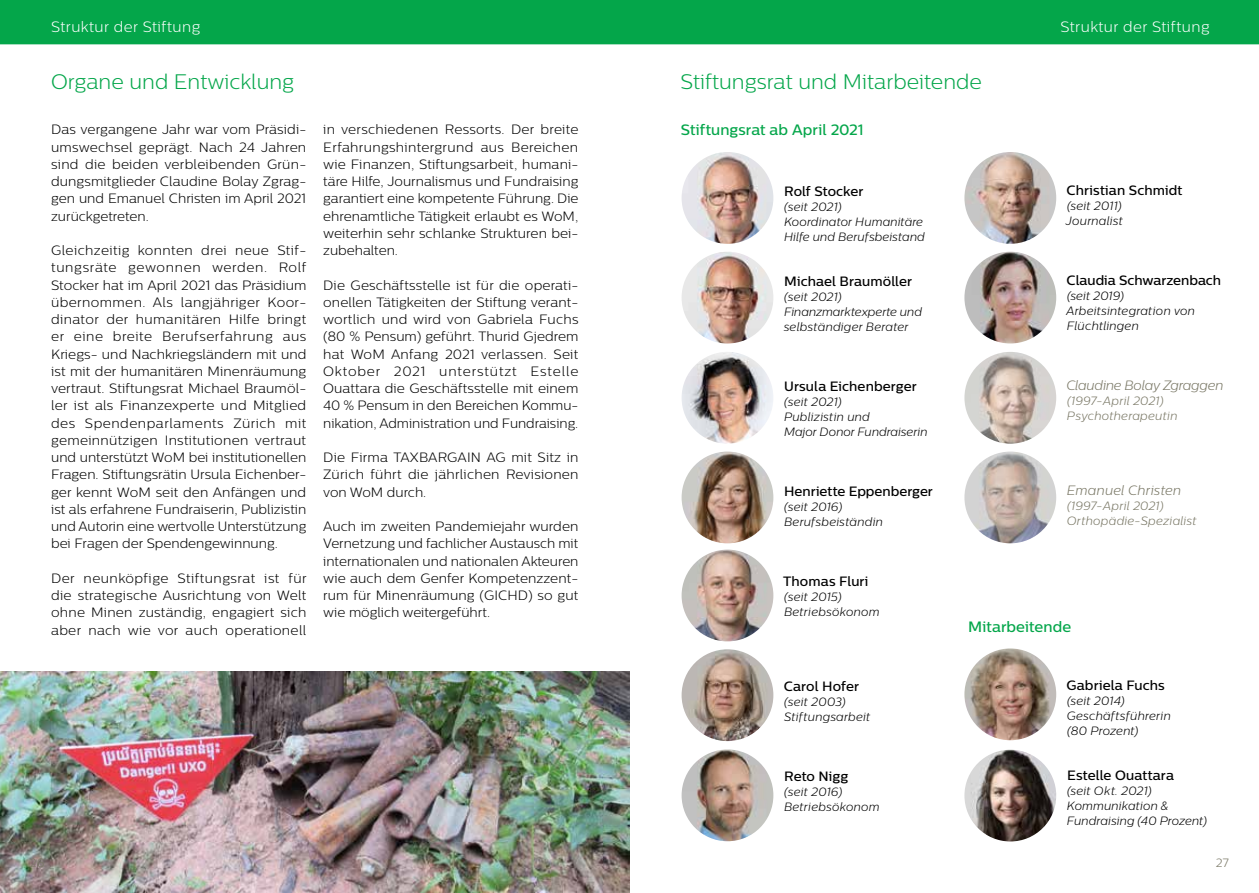
<style>
.page{position:relative;width:1259px;height:893px;background:#fff}
.page>*{position:absolute;margin:0;border:0;box-sizing:border-box;transform-origin:0 0}
.t1{font:300 21px "Centrale Sans";color:#04a64a}
.t2{font:300 15px "Centrale Sans";letter-spacing:.03em;color:#fff}
.t3{font:500 15px "Centrale Sans";letter-spacing:.005em;color:#04a64a}
.t4{font:300 13.5px/17.2px "Centrale Sans";color:#000;text-align:justify}
.t5{font:500 13.5px "Centrale Sans";letter-spacing:.005em;color:#000}
.t6{font:italic 300 13.5px "Centrale Sans";letter-spacing:-.015em;color:#797765}
.t7{font:italic 300 13.5px "Centrale Sans";letter-spacing:.015em;color:#797765}
.t8{font:italic 300 12px/15px "Centrale Sans";letter-spacing:.01em;color:#000}
.t9{font:italic 300 12px/15px "Centrale Sans";letter-spacing:.015em;color:#797765}
.t10{font:300 12px "Centrale Sans";color:#797765}
</style>
<div class="page">
<img style="left:0;top:671px;width:629px;height:222px">
<img style="left:681px;top:152px;width:92px;height:92px;border-radius:46px">
<img style="left:964px;top:152px;width:92px;height:92px;border-radius:46px">
<img style="left:681px;top:550px;width:92px;height:91px;border-radius:46px">
<img style="left:681px;top:352px;width:92px;height:92px;border-radius:46px">
<img style="left:964px;top:352px;width:92px;height:92px;border-radius:46px">
<img style="left:681px;top:749px;width:92px;height:92px;border-radius:46px">
<img style="left:964px;top:750px;width:92px;height:91px;border-radius:46px">
<img style="left:681px;top:252px;width:92px;height:91px;border-radius:46px">
<img style="left:964px;top:252px;width:92px;height:91px;border-radius:46px">
<img style="left:681px;top:649px;width:92px;height:92px;border-radius:46px">
<img style="left:964px;top:648px;width:92px;height:92px;border-radius:46px">
<img style="left:681px;top:452px;width:92px;height:91px;border-radius:46px">
<img style="left:964px;top:452px;width:92px;height:91px;border-radius:46px">
<div style="left:0;top:0;width:1259px;height:45px;background:#04a64a"></div>
<p class="t2" style="left:51px;top:19px;width:151px">Struktur der Stiftung</p>
<p class="t2" style="left:1060px;top:19px;width:151px">Struktur der Stiftung</p>
<h1 class="t1" style="left:51px;top:70px;width:245px">Organe und Entwicklung</h1>
<p class="t4" style="left:51px;top:121px;width:257px">Das vergangene Jahr war vom Präsidi&shy;umswechsel geprägt. Nach 24 Jahren sind die beiden verbleibenden Grün&shy;dungsmitglieder Claudine Bolay Zgrag&shy;gen und Emanuel Christen im April 2021 zurückgetreten.</p>
<p class="t4" style="left:51px;top:242px;width:257px">Gleichzeitig konnten drei neue Stif&shy;tungsräte gewonnen werden. Rolf Stocker hat im April 2021 das Präsidium übernommen. Als langjähriger Koor&shy;dinator der humanitären Hilfe bringt er eine breite Berufserfahrung aus Kriegs- und Nachkriegsländern mit und ist mit der humanitären Minenräumung vertraut. Stiftungsrat Michael Braumöl&shy;ler ist als Finanzexperte und Mitglied des Spendenparlaments Zürich mit gemeinnützigen Institutionen vertraut und unterstützt WoM bei institutionellen Fragen. Stiftungsrätin Ursula Eichenber&shy;ger kennt WoM seit den Anfängen und ist als erfahrene Fundraiserin, Publizistin und Autorin eine wertvolle Unterstützung bei Fragen der Spendengewinnung.</p>
<p class="t4" style="left:51px;top:569px;width:257px">Der neunköpfige Stiftungsrat ist für die strategische Ausrichtung von Welt ohne Minen zuständig, engagiert sich aber nach wie vor auch operationell</p>
<p class="t4" style="left:323px;top:121px;width:257px">in verschiedenen Ressorts. Der breite Erfahrungshintergrund aus Bereichen wie Finanzen, Stiftungsarbeit, humani&shy;täre Hilfe, Journalismus und Fundraising garantiert eine kompetente Führung. Die ehrenamtliche Tätigkeit erlaubt es WoM, weiterhin sehr schlanke Strukturen bei&shy;zubehalten.</p>
<p class="t4" style="left:323px;top:276px;width:257px">Die Geschäftsstelle ist für die operati&shy;onellen Tätigkeiten der Stiftung verant&shy;wortlich und wird von Gabriela Fuchs (80 % Pensum) geführt. Thurid Gjedrem hat WoM Anfang 2021 verlassen. Seit Oktober 2021 unterstützt Estelle Ouattara die Geschäftsstelle mit einem 40 % Pensum in den Bereichen Kommu&shy;nikation, Administration und Fundraising.</p>
<p class="t4" style="left:323px;top:449px;width:257px">Die Firma TAXBARGAIN AG mit Sitz in Zürich führt die jährlichen Revisionen von WoM durch.</p>
<p class="t4" style="left:323px;top:518px;width:257px">Auch im zweiten Pandemiejahr wurden Vernetzung und fachlicher Austausch mit internationalen und nationalen Akteuren wie auch dem Genfer Kompetenzzent&shy;rum für Minenräumung (GICHD) so gut wie möglich weitergeführt.</p>
<h1 class="t1" style="left:680px;top:70px;width:303px">Stiftungsrat und Mitarbeitende</h1>
<p class="t3" style="left:681px;top:121px;width:184px">Stiftungsrat ab April 2021</p>
<p class="t5" style="left:784px;top:183px;width:81px">Rolf Stocker</p>
<p class="t8" style="left:784px;top:199px;width:142px">(seit 2021)<br>Koordinator Humanitäre<br>Hilfe und Berufsbeistand</p>
<p class="t5" style="left:784px;top:273px;width:129px">Michael Braumöller</p>
<p class="t8" style="left:783px;top:289px;width:140px">(seit 2021)<br>Finanzmarktexperte und selbständiger Berater</p>
<p class="t5" style="left:784px;top:378px;width:134px">Ursula Eichenberger</p>
<p class="t8" style="left:784px;top:394px;width:145px">(seit 2021)<br>Publizistin und<br>Major Donor Fundraiserin</p>
<p class="t5" style="left:784px;top:483px;width:150px">Henriette Eppenberger</p>
<p class="t8" style="left:784px;top:499px;width:100px">(seit 2016)<br>Berufsbeiständin</p>
<p class="t5" style="left:783px;top:573px;width:87px">Thomas Fluri</p>
<p class="t8" style="left:784px;top:589px;width:97px">(seit 2015)<br>Betriebsökonom</p>
<p class="t5" style="left:784px;top:678px;width:77px">Carol Hofer</p>
<p class="t8" style="left:784px;top:694px;width:88px">(seit 2003)<br>Stiftungsarbeit</p>
<p class="t5" style="left:784px;top:768px;width:66px">Reto Nigg</p>
<p class="t8" style="left:784px;top:784px;width:97px">(seit 2016)<br>Betriebsökonom</p>
<p class="t5" style="left:1066px;top:183px;width:117px">Christian Schmidt</p>
<p class="t8" style="left:1065px;top:198px;width:59px">(seit 2011)<br>Journalist</p>
<p class="t5" style="left:1066px;top:273px;width:156px">Claudia Schwarzenbach</p>
<p class="t8" style="left:1066px;top:288px;width:130px">(seit 2019)<br>Arbeitsintegration von<br>Flüchtlingen</p>
<p class="t6" style="left:1066px;top:378px;width:158px">Claudine Bolay Zgraggen</p>
<p class="t9" style="left:1067px;top:393px;width:112px">(1997-April 2021)<br>Psychotherapeutin</p>
<p class="t7" style="left:1066px;top:483px;width:116px">Emanuel Christen</p>
<p class="t9" style="left:1066px;top:498px;width:132px">(1997-April 2021)<br>Orthopädie-Spezialist</p>
<p class="t3" style="left:968px;top:618px;width:104px">Mitarbeitende</p>
<p class="t5" style="left:1066px;top:678px;width:100px">Gabriela Fuchs</p>
<p class="t8" style="left:1066px;top:693px;width:106px">(seit 2014)<br>Geschäftsführerin (80 Prozent)</p>
<p class="t5" style="left:1067px;top:768px;width:108px">Estelle Ouattara</p>
<p class="t8" style="left:1067px;top:783px;width:141px">(seit Okt. 2021)<br>Kommunikation &amp;<br>Fundraising (40 Prozent)</p>
<p class="t10" style="left:30px;top:856px;width:16px">26</p>
<p class="t10" style="left:1215px;top:856px;width:15px">27</p>
</div>
